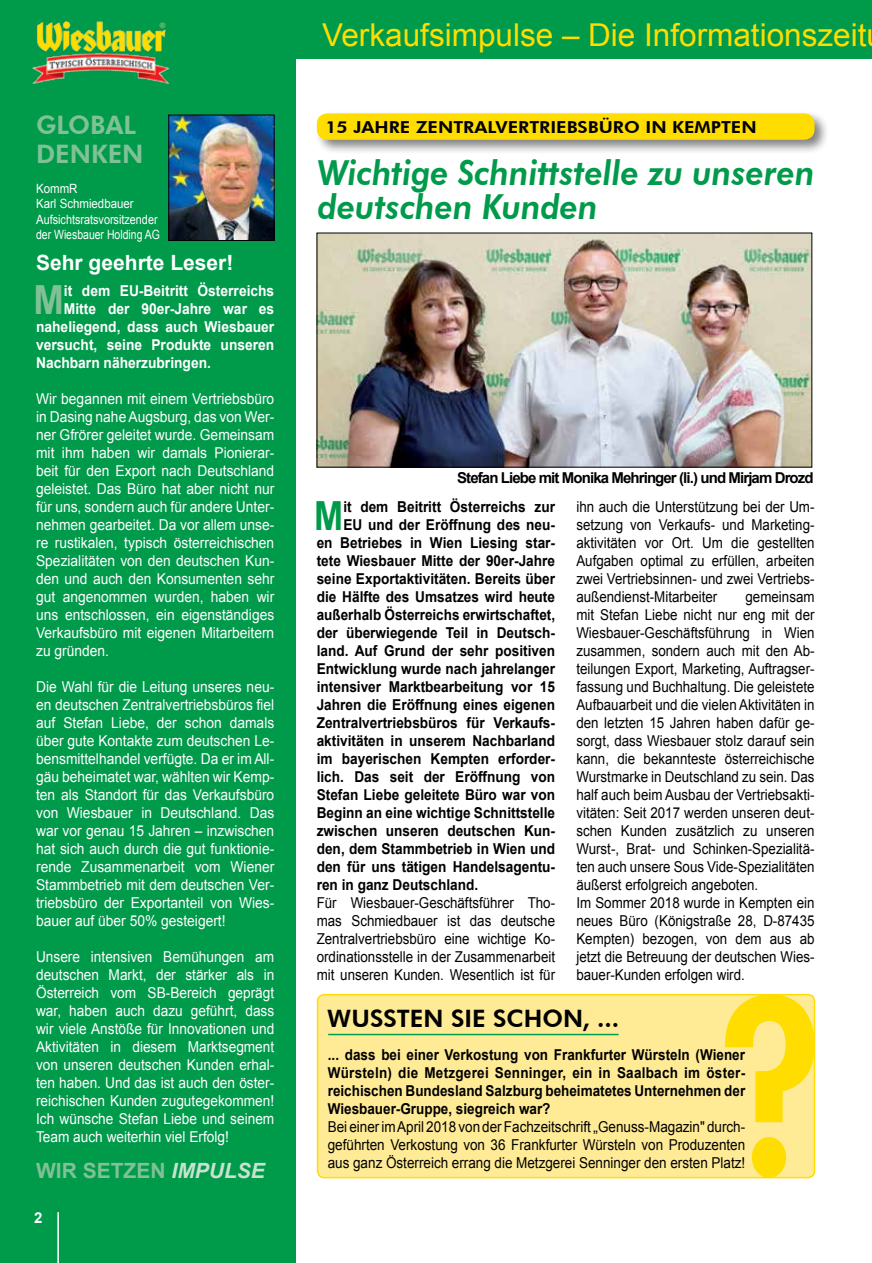
<style>
.page{position:relative;width:872px;height:1263px;background:#fff}
.page>*{position:absolute;margin:0;border:0;box-sizing:border-box;transform-origin:0 0}
.t1{font:700 40.2px "Arial";color:#81c196;scale:.91 1}
.t2{font:700 40.2px "Arial";color:#009a4b;scale:.87 1}
.t3{font:italic 800 34.5px/34.5px "Futura BT";color:#009a4b;scale:.93 1}
.t4{font:31.5px "Arial";color:#fd0}
.t5{font:800 25.5px "Futura BT";color:#81c196}
.t6{font:800 24px "Futura BT";color:#000}
.t7{font:700 21px "Arial";color:#fff}
.t8{font:700 21px "Arial";color:#81c196}
.t9{font:800 16.5px "Futura BT";color:#000;scale:1.11 1}
.t10{font:15px/18px "Arial";color:#000;text-align:justify;scale:.89 1}
.t11{font:15px/18px "Arial";color:#fff;text-align:justify;scale:.92 1}
.t12{font:700 15px "Arial";color:#000;scale:.91 1}
.t13{font:15px/18px "Arial";color:#fff;text-align:justify;scale:.91 1}
.t14{font:700 15px/18px "Arial";color:#000;text-align:justify;scale:.9 1}
.t15{font:15px/18px "Arial";color:#000;text-align:justify;scale:.9 1}
.t16{font:700 15px "Arial";color:#fff;scale:.92 1}
.t17{font:700 15px "Arial";letter-spacing:-.06em;color:#000}
.t18{font:700 15px "Arial";color:#000;scale:.89 1}
.t19{font:700 15px "Arial";color:#fff}
.t20{font:12.75px/15.3px "Arial";color:#fff;scale:.9 1}
.s1{font-style:italic;color:#c9e2cf}
</style>
<div class="page">
<div style="left:0;top:0;width:295px;height:1263px;background:#009a4b"></div>
<img style="left:170px;top:117px;width:102px;height:122px">
<div style="left:168px;top:115px;width:106px;height:126px;border:1px solid #000"></div>
<hr style="left:57px;top:1212px;width:2px;height:51px;background:#fff">
<div style="left:0;top:0;width:872px;height:59px;background:#009a4b"></div>
<img style="left:32px;top:21px;width:138px;height:63px">
<div style="left:314px;top:110px;width:516px;height:45px;background:#000;opacity:.5"></div>
<div style="left:317px;top:113px;width:497px;height:27px;background:#fd0;border-radius:10px"></div>
<img style="left:319px;top:235px;width:491px;height:230px">
<div style="left:317px;top:995px;width:497px;height:182px;background:#ffeb95;border-radius:7px"></div>
<div style="left:317px;top:994px;width:498px;height:184px;border:2px solid #fd0;border-radius:7px"></div>
<hr style="left:328px;top:1034px;width:290px;height:1px;background:#009f51">
<svg style="left:725px;top:994px;width:89px;height:184px"></svg>
<h3 class="t5" style="left:36px;top:110px;width:52px">GLOBA</h3>
<h3 class="t5" style="left:124px;top:110px;width:14px">L</h3>
<h3 class="t5" style="left:36px;top:138px;width:89px">DEN KEN</h3>
<p class="t20" style="left:36px;top:181px;width:139px">KommR<br>Karl Schmiedbauer<br>Aufsichtsratsvorsitzender der Wiesbauer Holding AG</p>
<h3 class="t7" style="left:36px;top:249px;width:199px">Sehr geehrte Leser!</h3>
<h1 class="t1" style="left:34px;top:273px;width:35px">M</h1>
<p class="t16" style="left:64px;top:280px;width:230px">it dem EU-Beitritt Österreichs</p>
<p class="t16" style="left:64px;top:298px;width:230px">Mitte der 90er-Jahre war es</p>
<p class="t16" style="left:36px;top:316px;width:260px">naheliegend, dass auch Wiesbauer</p>
<p class="t16" style="left:36px;top:334px;width:260px">versucht, seine Produkte unseren</p>
<p class="t16" style="left:36px;top:352px;width:192px">Nachbarn näherzubringen.</p>
<p class="t11" style="left:36px;top:390px;width:260px">Wir begannen mit einem Vertriebsbüro in Dasing nahe Augsburg, das von Wer&shy;ner Gfrörer geleitet wurde. Gemeinsam mit ihm haben wir damals Pionierar&shy;beit für den Export nach Deutschland geleistet. Das Büro hat aber nicht nur für uns, sondern auch für andere Unter&shy;nehmen gearbeitet. Da vor allem unse&shy;re rustikalen, typisch österreichischen Spezialitäten von den deutschen Kun&shy;den und auch den Konsumenten sehr gut angenommen wurden, haben wir uns entschlossen, ein eigenständiges Verkaufsbüro mit eigenen Mitarbeitern zu gründen.</p>
<p class="t11" style="left:36px;top:678px;width:260px">Die Wahl für die Leitung unseres neu&shy;en deutschen Zentralvertriebsbüros fiel auf Stefan Liebe, der schon damals über gute Kontakte zum deutschen Le&shy;bensmittelhandel verfügte. Da er im All&shy;gäu beheimatet war, wählten wir Kemp&shy;ten als Standort für das Verkaufsbüro von Wiesbauer in Deutschland. Das war vor genau 15 Jahren – inzwischen hat sich auch durch die gut funktionie&shy;rende Zusammenarbeit vom Wiener Stammbetrieb mit dem deutschen Ver&shy;triebsbüro der Exportanteil von Wies&shy;bauer auf über 50% gesteigert!</p>
<p class="t13" style="left:36px;top:948px;width:263px">Unsere intensiven Bemühungen am deutschen Markt, der stärker als in Österreich vom SB-Bereich geprägt war, haben auch dazu geführt, dass wir viele Anstöße für Innovationen und Aktivitäten in diesem Marktsegment von unseren deutschen Kunden erhal&shy;ten haben. Und das ist auch den öster&shy;reichischen Kunden zugutegekommen!<br>Ich wünsche Stefan Liebe und seinem Team auch weiterhin viel Erfolg!</p>
<h3 class="t8" style="left:36px;top:1156px;width:230px">WIR SETZEN <span class="s1">IMPULSE</span></h3>
<p class="t19" style="left:34px;top:1208px;width:10px">2</p>
<h3 class="t4" style="left:322px;top:14px;width:546px">Verkaufsimpulse – Die Informationszeit</h3>
<p class="t9" style="left:325px;top:117px;width:390px">15 JAHRE ZENTRALVERTRIEBSBÜRO IN KEMPTEN</p>
<h2 class="t3" style="left:318px;top:155px;width:535px">Wichtige Schnittstelle zu unseren deutschen Kunden</h2>
<p class="t17" style="left:457px;top:468px;width:358px">Stefan Liebe mit Monika Mehringer (li.) und Mirjam Drozd</p>
<h1 class="t2" style="left:314px;top:489px;width:35px">M</h1>
<p class="t18" style="left:343px;top:496px;width:239px">it dem Beitritt Österreichs zur</p>
<p class="t12" style="left:343px;top:514px;width:234px">EU und der Eröffnung des neu-</p>
<p class="t12" style="left:317px;top:532px;width:263px">en Betriebes in Wien Liesing star-</p>
<p class="t12" style="left:317px;top:550px;width:263px">tete Wiesbauer Mitte der 90er-Jahre</p>
<p class="t12" style="left:317px;top:568px;width:263px">seine Exportaktivitäten. Bereits über</p>
<p class="t12" style="left:317px;top:586px;width:263px">die Hälfte des Umsatzes wird heute</p>
<p class="t14" style="left:317px;top:606px;width:266px">außerhalb Österreichs erwirtschaftet,</p>
<p class="t12" style="left:317px;top:622px;width:263px">der überwiegende Teil in Deutsch-</p>
<p class="t12" style="left:317px;top:640px;width:263px">land. Auf Grund der sehr positiven</p>
<p class="t12" style="left:317px;top:658px;width:263px">Entwicklung wurde nach jahrelanger</p>
<p class="t12" style="left:317px;top:676px;width:263px">intensiver Marktbearbeitung vor 15</p>
<p class="t12" style="left:317px;top:694px;width:263px">Jahren die Eröffnung eines eigenen</p>
<p class="t12" style="left:317px;top:712px;width:263px">Zentralvertriebsbüros für Verkaufs-</p>
<p class="t12" style="left:317px;top:730px;width:263px">aktivitäten in unserem Nachbarland</p>
<p class="t12" style="left:317px;top:748px;width:263px">im bayerischen Kempten erforder-</p>
<p class="t12" style="left:317px;top:766px;width:263px">lich. Das seit der Eröffnung von</p>
<p class="t12" style="left:317px;top:784px;width:263px">Stefan Liebe geleitete Büro war von</p>
<p class="t12" style="left:317px;top:802px;width:263px">Beginn an eine wichtige Schnittstelle</p>
<p class="t12" style="left:317px;top:820px;width:263px">zwischen unseren deutschen Kun-</p>
<p class="t12" style="left:317px;top:838px;width:263px">den, dem Stammbetrieb in Wien und</p>
<p class="t12" style="left:317px;top:856px;width:263px">den für uns tätigen Handelsagentu-</p>
<p class="t12" style="left:317px;top:874px;width:179px">ren in ganz Deutschland.</p>
<p class="t10" style="left:317px;top:894px;width:269px">Für Wiesbauer-Geschäftsführer Tho&shy;mas Schmiedbauer ist das deutsche Zentralvertriebsbüro eine wichtige Ko&shy;ordinationsstelle in der Zusammenarbeit mit unseren Kunden. Wesentlich ist für</p>
<p class="t10" style="left:576px;top:498px;width:269px">ihn auch die Unterstützung bei der Um&shy;setzung von Verkaufs- und Marketing&shy;aktivitäten vor Ort. Um die gestellten Aufgaben optimal zu erfüllen, arbeiten zwei Vertriebsinnen- und zwei Vertriebs&shy;außendienst-Mitarbeiter</p>
<p class="t10" style="left:576px;top:588px;width:269px;text-align:left;text-indent:169px">gemeinsam mit Stefan Liebe nicht nur eng mit der Wiesbauer-Geschäftsführung in Wien zusammen, sondern auch mit den Ab&shy;teilungen Export, Marketing, Auftragser&shy;fassung und Buchhaltung. Die geleistete Aufbauarbeit und die vielen Aktivitäten in den letzten 15 Jahren haben dafür ge&shy;sorgt, dass Wiesbauer stolz darauf sein kann, die bekannteste österreichische Wurstmarke in Deutschland zu sein. Das half auch beim Ausbau der Vertriebsakti&shy;vitäten: Seit 2017 werden unseren deut&shy;schen Kunden zusätzlich zu unseren Wurst-, Brat- und Schinken-Spezialitä&shy;ten auch unsere Sous Vide-Spezialitäten äußerst erfolgreich angeboten.<br>Im Sommer 2018 wurde in Kempten ein neues Büro (Königstraße 28, D-87435<br>Kempten) bezogen, von dem aus ab jetzt die Betreuung der deutschen Wies&shy;bauer-Kunden erfolgen wird.</p>
<h3 class="t6" style="left:327px;top:1003px;width:18px">WUSSTEN</h3>
<h3 class="t6" style="left:451px;top:1003px;width:12px">SIE</h3>
<h3 class="t6" style="left:493px;top:1003px;width:51px">SCHON</h3>
<h3 class="t6" style="left:582px;top:1003px;width:38px">, ...</h3>
<p class="t14" style="left:328px;top:1046px;width:465px">... dass bei einer Verkostung von Frankfurter Würsteln (Wiener Würsteln) die Metzgerei Senninger, ein in Saalbach im öster&shy;reichischen Bundesland Salzburg beheimatetes Unternehmen der Wiesbauer-Gruppe, siegreich war?</p>
<p class="t15" style="left:328px;top:1118px;width:465px">Bei einer im April 2018 von der Fachzeitschrift „Genuss-Magazin" durch&shy;geführten Verkostung von 36 Frankfurter Würsteln von Produzenten aus ganz Österreich errang die Metzgerei Senninger den ersten Platz!</p>
</div>
